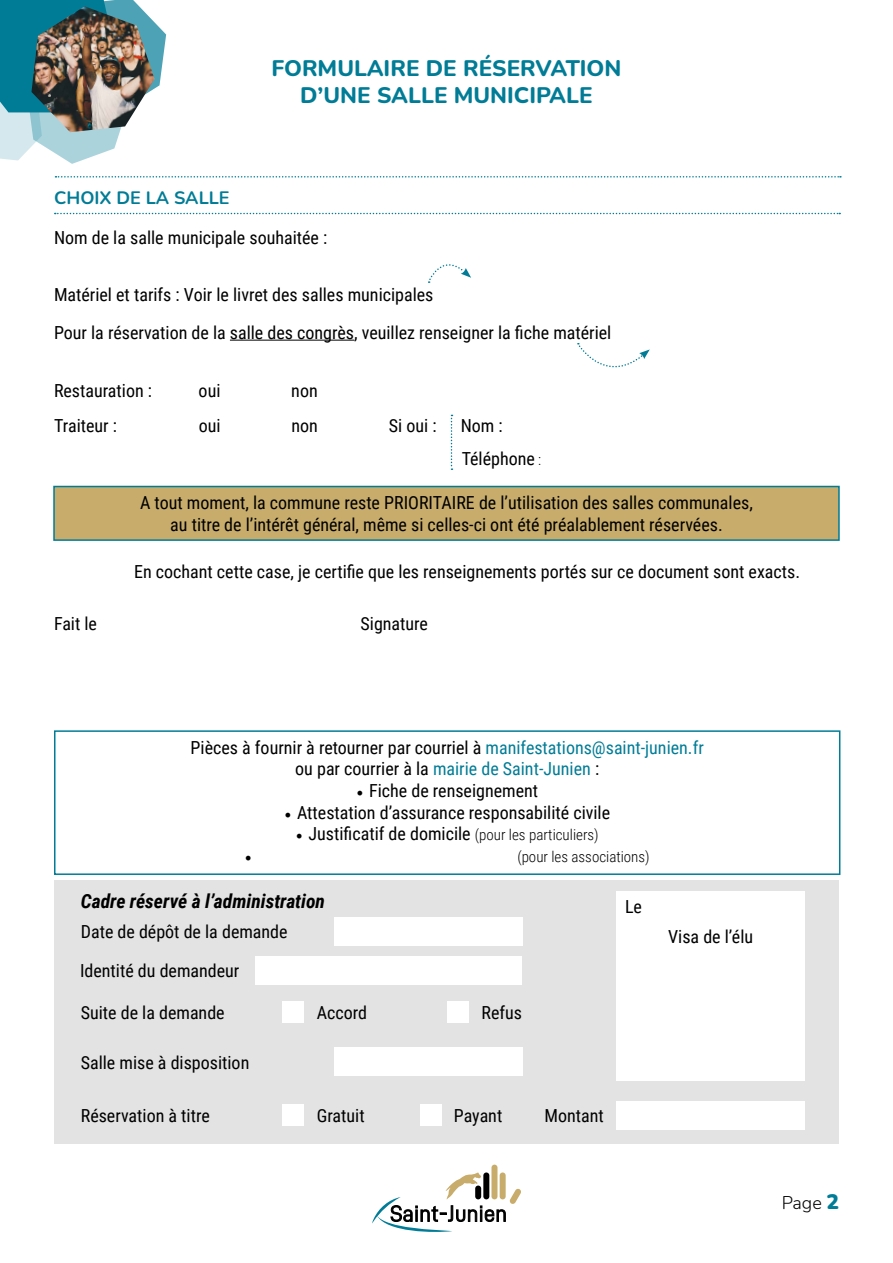
<style>
.page{position:relative;width:893px;height:1263px;background:#fff}
.page>*{position:absolute;margin:0;border:0;box-sizing:border-box;transform-origin:0 0}
.t1{font:800 22.5px/27px "Nunito";color:#007c96;text-align:center}
.t2{font:italic 700 19.5px "Roboto Condensed";color:#000}
.t3{font:18px/21.6px "Roboto Condensed";color:#000}
.t4{font:700 18px "Nunito";color:#007c96}
.t5{font:300 18px "Nunito";color:#000}
.t6{font:18px "Minion Pro";color:#000}
.t7{font:300 15px "Roboto Condensed";color:#000}
.s1{font-weight:300;font-size:15px}
.s2{color:#007c96}
.s3{font-family:"Minion Pro"}
.s4{font-weight:900;font-size:21px;color:#007c96}
</style>
<div class="page">
<svg style="left:0;top:0;width:166px;height:164px"></svg>
<img style="left:31px;top:6px;width:124px;height:126px">
<svg style="left:372px;top:1172px;width:149px;height:60px"></svg>
<div style="left:475px;top:1185px;width:6px;height:14px;background:#000;border-radius:3px"></div>
<div style="left:491px;top:1165px;width:6px;height:34px;background:#c7ac6b;border-radius:3px"></div>
<div style="left:483px;top:1172px;width:6px;height:27px;background:#000;border-radius:3px"></div>
<div style="left:500px;top:1172px;width:6px;height:27px;background:#c7ac6b;border-radius:3px"></div>
<div style="left:54px;top:880px;width:785px;height:264px;background:#e3e3e3"></div>
<svg style="left:55px;top:213px;width:785px;height:1px"></svg>
<svg style="left:56px;top:176px;width:785px;height:2px"></svg>
<svg style="left:451px;top:415px;width:1px;height:55px"></svg>
<div style="left:54px;top:486px;width:785px;height:54px;background:#c7ac6b"></div>
<div style="left:53px;top:486px;width:787px;height:55px;border:2px solid #007c96"></div>
<div style="left:617px;top:891px;width:188px;height:189px;background:#fff"></div>
<svg style="left:428px;top:264px;width:43px;height:19px"></svg>
<hr style="left:230px;top:340px;width:124px;height:1px;background:#000">
<svg style="left:577px;top:343px;width:73px;height:25px"></svg>
<div style="left:54px;top:730px;width:786px;height:145px;border:2px solid #007c96"></div>
<div style="left:334px;top:917px;width:188px;height:29px;background:#fff"></div>
<div style="left:283px;top:1001px;width:21px;height:22px;background:#fff"></div>
<div style="left:447px;top:1001px;width:22px;height:22px;background:#fff"></div>
<div style="left:334px;top:1047px;width:188px;height:29px;background:#fff"></div>
<div style="left:617px;top:1101px;width:188px;height:28px;background:#fff"></div>
<div style="left:283px;top:1104px;width:21px;height:22px;background:#fff"></div>
<div style="left:420px;top:1104px;width:21px;height:22px;background:#fff"></div>
<div style="left:255px;top:956px;width:266px;height:28px;background:#fff"></div>
<p class="t4" style="left:54px;top:185px;width:177px">CHOIX DE LA SALLE</p>
<p class="t1" style="left:271px;top:54px;width:351px">FORMULAIRE DE RÉSERVATION<br>D’UNE SALLE MUNICIPALE</p>
<p class="t3" style="left:54px;top:227px;width:275px">Nom de la salle municipale souhaitée :</p>
<p class="t3" style="left:54px;top:274px;width:559px;line-height:38.2px">Matériel et tarifs : Voir le livret des salles municipales<br>Pour la réservation de la salle des congrès, veuillez renseigner la fiche matériel</p>
<p class="t3" style="left:54px;top:379px;width:100px">Restauration :</p>
<p class="t3" style="left:199px;top:379px;width:23px">oui</p>
<p class="t3" style="left:291px;top:379px;width:28px">non</p>
<p class="t3" style="left:54px;top:415px;width:64px">Traiteur :</p>
<p class="t3" style="left:199px;top:415px;width:23px">oui</p>
<p class="t3" style="left:292px;top:415px;width:28px">non</p>
<p class="t3" style="left:389px;top:415px;width:49px">Si oui :</p>
<p class="t3" style="left:461px;top:409px;width:82px;line-height:32.5px">Nom :<br>Téléphone <span class="s1">:</span></p>
<p class="t3" style="left:140px;top:491px;width:614px;text-align:center">A tout moment, la commune reste PRIORITAIRE de l’utilisation des salles communales, au titre de l’intérêt général, même si celles-ci ont été préalablement réservées.</p>
<p class="t3" style="left:134px;top:560px;width:667px">En cochant cette case, je certifie que les renseignements portés sur ce document sont exacts.</p>
<p class="t3" style="left:54px;top:612px;width:45px">Fait le</p>
<p class="t3" style="left:361px;top:612px;width:69px">Signature</p>
<p class="t3" style="left:191px;top:736px;width:515px;text-align:center">Pièces à fournir à retourner par courriel à <span class="s2">manifestations@saint-junien.fr </span>ou par courrier à la <span class="s2">mairie de Saint-Junien</span> :</p>
<p class="t3" style="left:356px;top:779px;width:183px"><span class="s3">•</span> Fiche de renseignement</p>
<p class="t3" style="left:284px;top:801px;width:327px"><span class="s3">•</span> Attestation d’assurance responsabilité civile</p>
<p class="t3" style="left:296px;top:822px;width:304px"><span class="s3">•</span> Justificatif de domicile <span class="s1">(pour les particuliers)</span></p>
<p class="t6" style="left:245px;top:844px;width:9px">•</p>
<p class="t7" style="left:517px;top:846px;width:134px">(pour les associations)</p>
<p class="t2" style="left:81px;top:887px;width:246px">Cadre réservé à l’administration</p>
<p class="t3" style="left:625px;top:895px;width:18px">Le</p>
<p class="t3" style="left:81px;top:920px;width:208px">Date de dépôt de la demande</p>
<p class="t3" style="left:80px;top:959px;width:161px">Identité du demandeur</p>
<p class="t3" style="left:81px;top:1001px;width:145px">Suite de la demande</p>
<p class="t3" style="left:317px;top:1001px;width:52px">Accord</p>
<p class="t3" style="left:481px;top:1001px;width:42px">Refus</p>
<p class="t3" style="left:81px;top:1051px;width:170px">Salle mise à disposition</p>
<p class="t3" style="left:81px;top:1104px;width:130px">Réservation à titre</p>
<p class="t3" style="left:317px;top:1104px;width:49px">Gratuit</p>
<p class="t3" style="left:454px;top:1104px;width:50px">Payant</p>
<p class="t3" style="left:544px;top:1104px;width:61px">Montant</p>
<p class="t3" style="left:668px;top:925px;width:86px">Visa de l’élu</p>
<p class="t5" style="left:782px;top:1190px;width:59px">Page <span class="s4">2</span></p>
</div>
